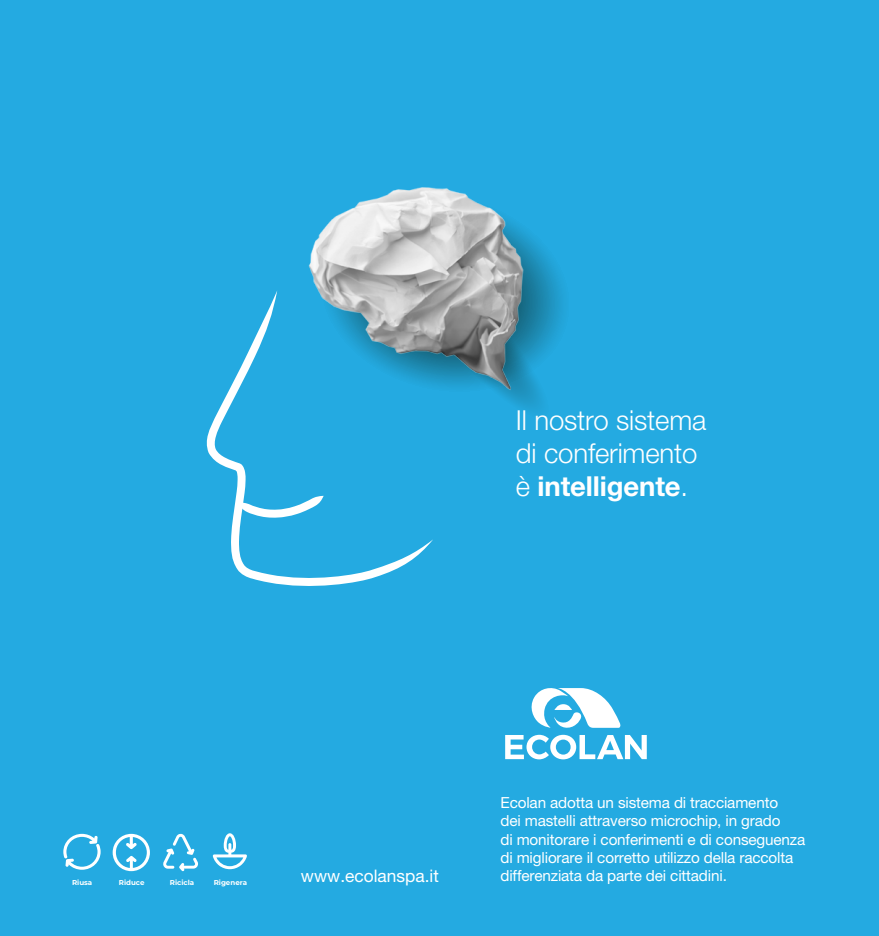
<style>
.page{position:relative;width:879px;height:936px;background:#fff}
.page>*{position:absolute;margin:0;border:0;box-sizing:border-box;transform-origin:0 0}
.t1{font:300 27.5px/33px "Helvetica Neue LT Std";letter-spacing:-.005em;color:#fff}
.t2{font:17.3px "Helvetica Neue LT Std";color:#fff}
.t3{font:15.3px/18.3px "Helvetica Neue LT Std";letter-spacing:-.01em;color:#fff}
.t4{font:700 7.1px "Montserrat";color:#fff}
.s1{font-weight:700}
</style>
<div class="page">
<div style="left:0;top:0;width:879px;height:935px;background:#24aae1"></div>
<svg style="left:206px;top:291px;width:227px;height:295px"></svg>
<svg style="left:238px;top:496px;width:86px;height:22px"></svg>
<svg style="left:300px;top:275px;width:263px;height:132px"></svg>
<img style="left:289px;top:187px;width:268px;height:211px">
<svg style="left:505px;top:688px;width:142px;height:71px"></svg>
<svg style="left:63px;top:833px;width:38px;height:36px"></svg>
<svg style="left:113px;top:833px;width:37px;height:38px"></svg>
<svg style="left:213px;top:833px;width:34px;height:36px"></svg>
<svg style="left:163px;top:833px;width:35px;height:38px"></svg>
<h1 class="t1" style="left:516px;top:403px;width:192px">Il nostro sistema di conferimento è <span class="s1">intelligente</span>.</h1>
<p class="t4" style="left:72px;top:876px;width:22px">Riusa</p>
<p class="t4" style="left:119px;top:876px;width:27px">Riduce</p>
<p class="t4" style="left:170px;top:876px;width:26px">Ricicla</p>
<p class="t4" style="left:214px;top:876px;width:35px">Rigenera</p>
<p class="t3" style="left:500px;top:793px;width:306px">Ecolan adotta un sistema di tracciamento<br>dei mastelli attraverso microchip, in grado<br>di monitorare i conferimenti e di conseguenza di migliorare il corretto utilizzo della raccolta</p>
<p class="t2" style="left:301px;top:865px;width:139px">www.ecolanspa.it</p>
<p class="t3" style="left:500px;top:866px;width:228px">differenziata da parte dei cittadini.</p>
</div>
